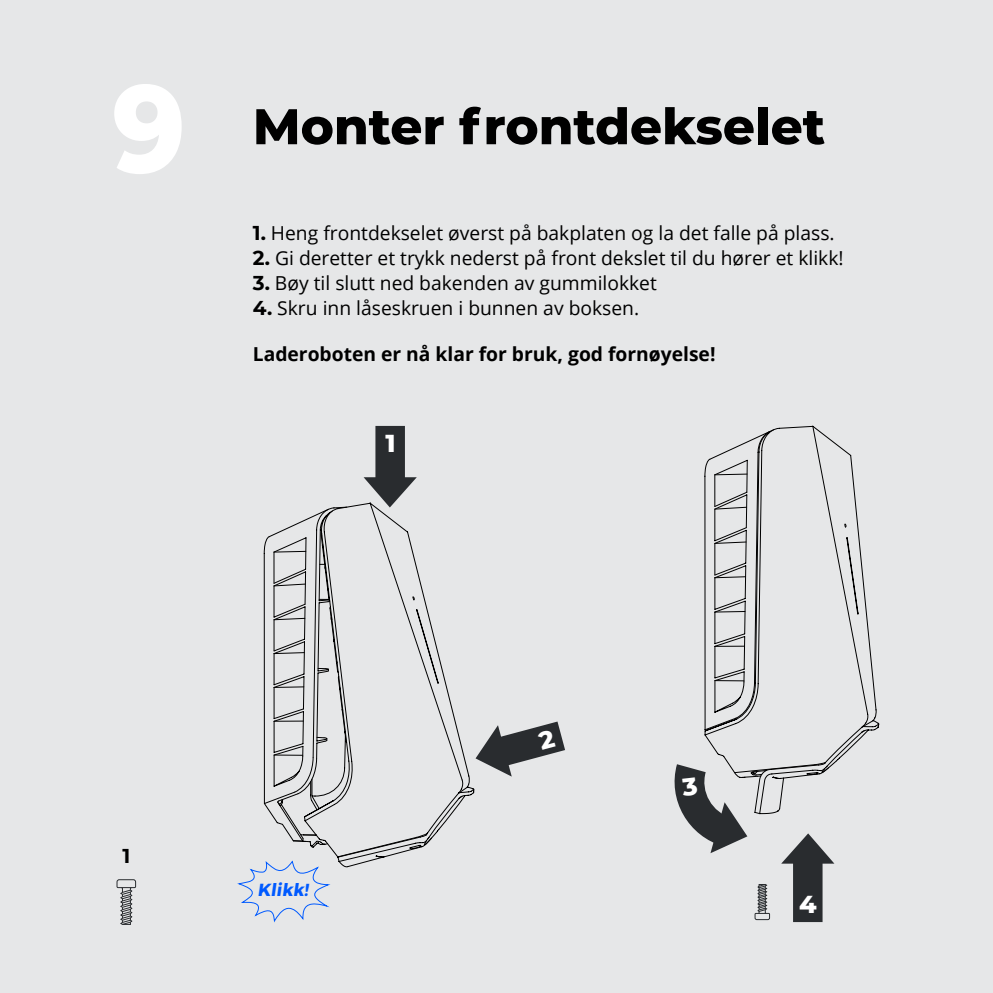
<style>
.page{position:relative;width:993px;height:993px;background:#fff}
.page>*{position:absolute;margin:0;border:0;box-sizing:border-box;transform-origin:0 0}
.t1{font:800 123.75px "Montserrat";color:#fff;scale:.91 1}
.Heading{font:800 50px "Montserrat";color:#000}
.t2{font:800 25px "Montserrat";color:#fff}
.t3{font:700 20px "Montserrat";color:#000}
.t4{font:19.25px "Open Sans";color:#000}
.t5{font:700 19.25px "Open Sans";color:#000}
.t6{font:17.5px "Trueno Bd It";color:#005aff}
.s1{font-family:"Montserrat";font-weight:700;font-size:20px}
</style>
<div class="page">
<div style="left:0;top:0;width:992px;height:992px;background:#e6e7e8"></div>
<svg style="left:116px;top:879px;width:20px;height:45px"></svg>
<svg style="left:865px;top:595px;width:11px;height:139px"></svg>
<svg style="left:876px;top:723px;width:3px;height:5px"></svg>
<svg style="left:237px;top:426px;width:226px;height:497px"></svg>
<svg style="left:475px;top:721px;width:90px;height:55px"></svg>
<svg style="left:674px;top:425px;width:191px;height:496px"></svg>
<p class="t1" style="left:112px;top:38px;width:82px">9</p>
<p class="Heading" style="left:253px;top:90px;width:573px">Monter frontdekselet</p>
<p class="t4" style="left:253px;top:219px;width:583px"><span class="s1">1.</span> Heng frontdekselet øverst på bakplaten og la det falle på plass.</p>
<p class="t4" style="left:253px;top:244px;width:592px"><span class="s1">2.</span> Gi deretter et trykk nederst på front dekslet til du hører et klikk!</p>
<p class="t4" style="left:253px;top:269px;width:405px"><span class="s1">3.</span> Bøy til slutt ned bakenden av gummilokket</p>
<p class="t4" style="left:253px;top:294px;width:387px"><span class="s1">4.</span> Skru inn låseskruen i bunnen av boksen.</p>
<p class="t5" style="left:253px;top:340px;width:464px">Laderoboten er nå klar for bruk, god fornøyelse!</p>
<p class="t2" style="left:385px;top:424px;width:12px">1</p>
<p class="t3" style="left:122px;top:841px;width:9px">1</p>
<p class="t6" style="left:257px;top:878px;width:52px">Klikk!</p>
<p class="t2" style="left:798px;top:885px;width:19px">4</p>
</div>
